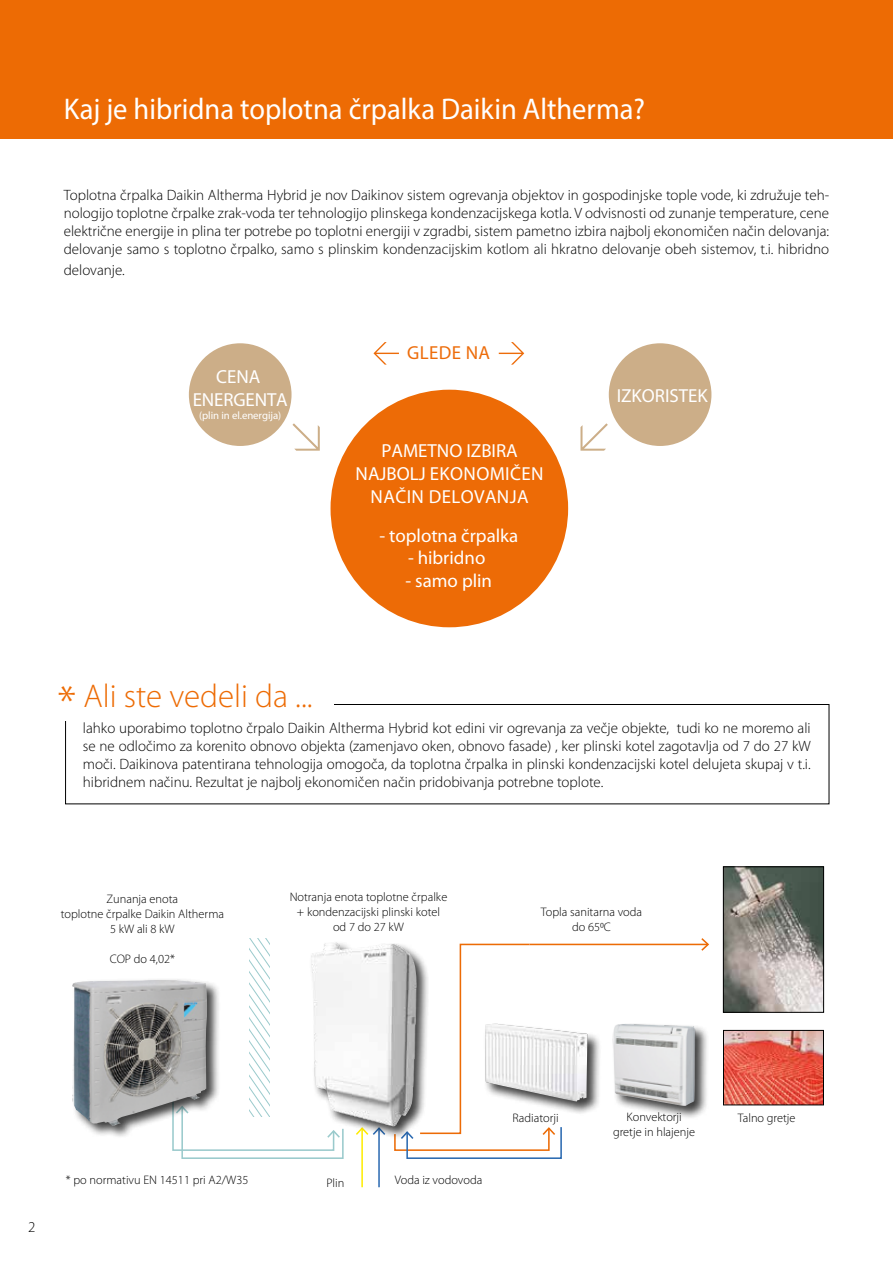
<style>
.page{position:relative;width:893px;height:1263px;background:#fff}
.page>*{position:absolute;margin:0;border:0;box-sizing:border-box;transform-origin:0 0}
.t1{font:300 33px "Myriad Pro";color:#ed6b04}
.t2{font:30px "Myriad Pro";color:#fff;scale:.95 1}
.t3{font:18.9px/22.6px "Myriad Pro";color:#fff;text-align:center}
.t4{font:18.9px/22.6px "Myriad Pro";letter-spacing:.02em;color:#fff;text-align:center}
.t5{font:18.9px "Myriad Pro";letter-spacing:.02em;color:#ed6c0a}
.t6{font:300 15px/18px "Myriad Pro";color:#000;text-align:justify}
.t7{font:300 12.3px/14.9px "Myriad Pro";color:#000;text-align:center}
.t8{font:10.8px "Myriad Pro";letter-spacing:-.005em;color:#fff}
.s1{font-size:48px}
</style>
<div class="page">
<hr style="left:361px;top:1128px;width:2px;height:59px;background:#feec00">
<hr style="left:378px;top:1128px;width:2px;height:59px;background:#2b6ab1">
<svg style="left:700px;top:938px;width:9px;height:13px"></svg>
<svg style="left:172px;top:938px;width:391px;height:222px"></svg>
<hr style="left:530px;top:944px;width:178px;height:1px;background:#ec6b06">
<div style="left:71px;top:978px;width:150px;height:161px;background:#000;opacity:.75"></div>
<img style="left:71px;top:978px;width:137px;height:148px">
<div style="left:309px;top:941px;width:121px;height:198px;background:#000;opacity:.75"></div>
<img style="left:308px;top:943px;width:110px;height:184px">
<div style="left:483px;top:1022px;width:119px;height:94px;background:#000;opacity:.75"></div>
<img style="left:485px;top:1023px;width:102px;height:79px">
<img style="left:725px;top:869px;width:97px;height:141px">
<div style="left:723px;top:867px;width:101px;height:145px;border:1px solid #000"></div>
<div style="left:611px;top:1022px;width:99px;height:98px;background:#000;opacity:.75"></div>
<img style="left:611px;top:1024px;width:87px;height:82px">
<img style="left:725px;top:1032px;width:97px;height:71px">
<div style="left:723px;top:1030px;width:101px;height:75px;border:1px solid #000"></div>
<div style="left:65px;top:704px;width:764px;height:100px;border:1px solid #000"></div>
<div style="left:57px;top:671px;width:277px;height:49px;background:#fff"></div>
<div style="left:0;top:0;width:893px;height:139px;background:#ed6b04"></div>
<div style="left:331px;top:390px;width:237px;height:237px;background:#ed6b06;border-radius:50%"></div>
<div style="left:189px;top:343px;width:103px;height:103px;background:#ccae88;border-radius:50%"></div>
<div style="left:609px;top:343px;width:102px;height:103px;background:#ccae88;border-radius:50%"></div>
<svg style="left:580px;top:423px;width:28px;height:28px"></svg>
<svg style="left:292px;top:423px;width:28px;height:28px"></svg>
<svg style="left:373px;top:342px;width:26px;height:23px"></svg>
<svg style="left:499px;top:342px;width:25px;height:23px"></svg>
<h2 class="t2" style="left:64px;top:91px;width:613px">Kaj je hibridna toplotna črpalka Daikin Altherma?</h2>
<p class="t6" style="left:64px;top:186px;width:767px">Toplotna črpalka Daikin Altherma Hybrid je nov Daikinov sistem ogrevanja objektov in gospodinjske tople vode, ki združuje teh&shy;nologijo toplotne črpalke zrak-voda ter tehnologijo plinskega kondenzacijskega kotla. V odvisnosti od zunanje temperature, cene električne energije in plina ter potrebe po toplotni energiji v zgradbi, sistem pametno izbira najbolj ekonomičen način delovanja: delovanje samo s toplotno črpalko, samo s plinskim kondenzacijskim kotlom ali hkratno delovanje obeh sistemov, t.i. hibridno</p>
<p class="t6" style="left:64px;top:261px;width:63px">delovanje.</p>
<p class="t3" style="left:193px;top:365px;width:97px">CENA<br>ENERGENTA</p>
<p class="t8" style="left:199px;top:409px;width:84px">(plin in el.energija)</p>
<h1 class="t1" style="left:57px;top:676px;width:257px"><span class="s1">*</span> Ali ste vedeli da ...</h1>
<p class="t5" style="left:407px;top:341px;width:84px">GLEDE NA</p>
<p class="t4" style="left:356px;top:439px;width:190px">PAMETNO IZBIRA<br>NAJBOLJ EKONOMIČEN<br>NAČIN DELOVANJA</p>
<p class="t3" style="left:379px;top:524px;width:140px">- toplotna črpalka</p>
<p class="t3" style="left:408px;top:546px;width:79px">- hibridno</p>
<p class="t3" style="left:405px;top:569px;width:88px">- samo plin</p>
<p class="t3" style="left:617px;top:384px;width:93px">IZKORISTEK</p>
<p class="t6" style="left:83px;top:719px;width:729px">lahko uporabimo toplotno črpalo Daikin Altherma Hybrid kot edini vir ogrevanja za večje objekte, tudi ko ne moremo ali se ne odločimo za korenito obnovo objekta (zamenjavo oken, obnovo fasade) , ker plinski kotel zagotavlja od 7 do 27 kW moči. Daikinova patentirana tehnologija omogoča, da toplotna črpalka in plinski kondenzacijski kotel delujeta skupaj v t.i. hibridnem načinu. Rezultat je najbolj ekonomičen način pridobivanja potrebne toplote.</p>
<p class="t7" style="left:61px;top:891px;width:165px">Zunanja enota<br>toplotne črpalke Daikin Altherma<br>5 kW ali 8 kW</p>
<p class="t7" style="left:110px;top:951px;width:67px">COP do 4,02*</p>
<p class="t7" style="left:290px;top:890px;width:159px">Notranja enota toplotne črpalke + kondenzacijski plinski kotel od 7 do 27 kW</p>
<p class="t7" style="left:541px;top:905px;width:103px">Topla sanitarna voda do 650C</p>
<p class="t6" style="left:28px;top:1217px;width:9px">2</p>
<p class="t7" style="left:66px;top:1172px;width:184px">* po normativu EN 14511 pri A2/W35</p>
<p class="t7" style="left:326px;top:1175px;width:19px">Plin</p>
<p class="t7" style="left:395px;top:1172px;width:89px">Voda iz vodovoda</p>
<p class="t7" style="left:512px;top:1110px;width:48px">Radiatorji</p>
<p class="t7" style="left:613px;top:1109px;width:83px">Konvektorji gretje in hlajenje</p>
<p class="t7" style="left:738px;top:1110px;width:59px">Talno gretje</p>
</div>
